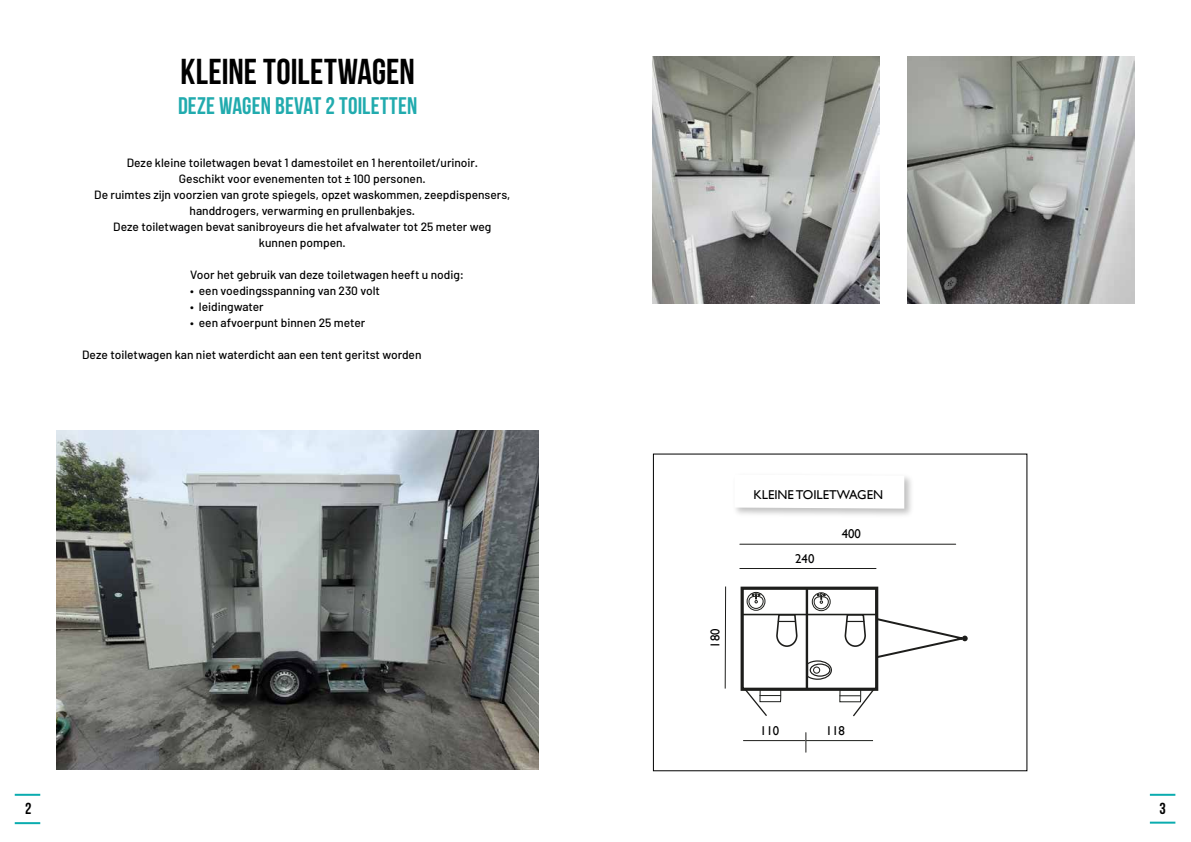
<style>
.page{position:relative;width:1191px;height:842px;background:#fff}
.page>*{position:absolute;margin:0;border:0;box-sizing:border-box;transform-origin:0 0}
.t1{font:36px "Bebas Neue";color:#000}
.t2{font:24px "Bebas Neue";letter-spacing:.005em;color:#21abae}
.t3{font:16px "Bebas Neue";color:#000}
.t4{font:12.8px "Gill Sans";color:#000}
.t5{font:500 12px/16px "Barlow";color:#000;text-align:center}
</style>
<div class="page">
<img style="left:57px;top:431px;width:482px;height:339px">
<img style="left:652px;top:57px;width:227px;height:246px">
<img style="left:907px;top:57px;width:227px;height:246px">
<img style="left:736px;top:476px;width:175px;height:39px">
<svg style="left:735px;top:476px;width:169px;height:33px"></svg>
<div style="left:740px;top:587px;width:138px;height:104px;border:3px solid #1d1d1b"></div>
<hr style="left:805px;top:588px;width:3px;height:100px;background:#1d1d1b">
<div style="left:741px;top:587px;width:136px;height:28px;border:2px solid #1d1e1b"></div>
<div style="left:746px;top:592px;width:19px;height:19px;border:1px solid #1d1e1b;border-radius:50%"></div>
<svg style="left:748px;top:593px;width:16px;height:16px"></svg>
<svg style="left:724px;top:586px;width:2px;height:103px"></svg>
<hr style="left:806px;top:740px;width:67px;height:1px;background:#1d1f1c">
<svg style="left:805px;top:733px;width:1px;height:19px"></svg>
<hr style="left:743px;top:740px;width:62px;height:1px;background:#1d1d1b">
<hr style="left:740px;top:568px;width:136px;height:1px;background:#1d1d1b">
<hr style="left:740px;top:544px;width:215px;height:1px;background:#1d1d1b">
<div style="left:812px;top:592px;width:18px;height:19px;border:1px solid #1d1e1b;border-radius:50%"></div>
<svg style="left:813px;top:593px;width:16px;height:17px"></svg>
<svg style="left:874px;top:617px;width:94px;height:43px"></svg>
<svg style="left:839px;top:688px;width:36px;height:29px"></svg>
<svg style="left:743px;top:687px;width:38px;height:29px"></svg>
<svg style="left:808px;top:660px;width:24px;height:20px"></svg>
<svg style="left:775px;top:613px;width:23px;height:34px"></svg>
<svg style="left:843px;top:613px;width:24px;height:34px"></svg>
<hr style="left:1149px;top:822px;width:26px;height:2px;background:#0aacaf">
<hr style="left:15px;top:822px;width:25px;height:2px;background:#0aacaf">
<hr style="left:15px;top:794px;width:25px;height:2px;background:#0aacaf">
<hr style="left:1149px;top:794px;width:26px;height:2px;background:#0aacaf">
<h1 class="t1" style="left:181px;top:52px;width:236px">KLEINE TOILETWAGEN</h1>
<h2 class="t2" style="left:178px;top:92px;width:241px">DEZE WAGEN BEVAT 2 TOILETTEN</h2>
<p class="t5" style="left:94px;top:155px;width:417px">Deze kleine toiletwagen bevat 1 damestoilet en 1 herentoilet/urinoir.<br>Geschikt voor evenementen tot ± 100 personen.<br>De ruimtes zijn voorzien van grote spiegels, opzet waskommen, zeepdispensers, handdrogers, verwarming en prullenbakjes.<br>Deze toiletwagen bevat sanibroyeurs die het afvalwater tot 25 meter weg kunnen pompen.</p>
<p class="t5" style="left:190px;top:267px;width:275px">Voor het gebruik van deze toiletwagen heeft u nodig:</p>
<p class="t5" style="left:190px;top:283px;width:191px">• een voedingsspanning van 230 volt</p>
<p class="t5" style="left:190px;top:299px;width:75px">• leidingwater</p>
<p class="t5" style="left:190px;top:315px;width:177px">• een afvoerpunt binnen 25 meter</p>
<p class="t5" style="left:82px;top:347px;width:341px">Deze toiletwagen kan niet waterdicht aan een tent geritst worden</p>
<p class="t4" style="left:707px;top:648px;width:21px;rotate:-90deg">180</p>
<p class="t4" style="left:753px;top:487px;width:131px">KLEINE TOILETWAGEN</p>
<p class="t4" style="left:795px;top:551px;width:21px">240</p>
<p class="t4" style="left:842px;top:526px;width:21px">400</p>
<p class="t4" style="left:760px;top:723px;width:21px">110</p>
<p class="t4" style="left:826px;top:723px;width:21px">118</p>
<h3 class="t3" style="left:25px;top:800px;width:8px">2</h3>
<h3 class="t3" style="left:1159px;top:799px;width:8px">3</h3>
</div>
